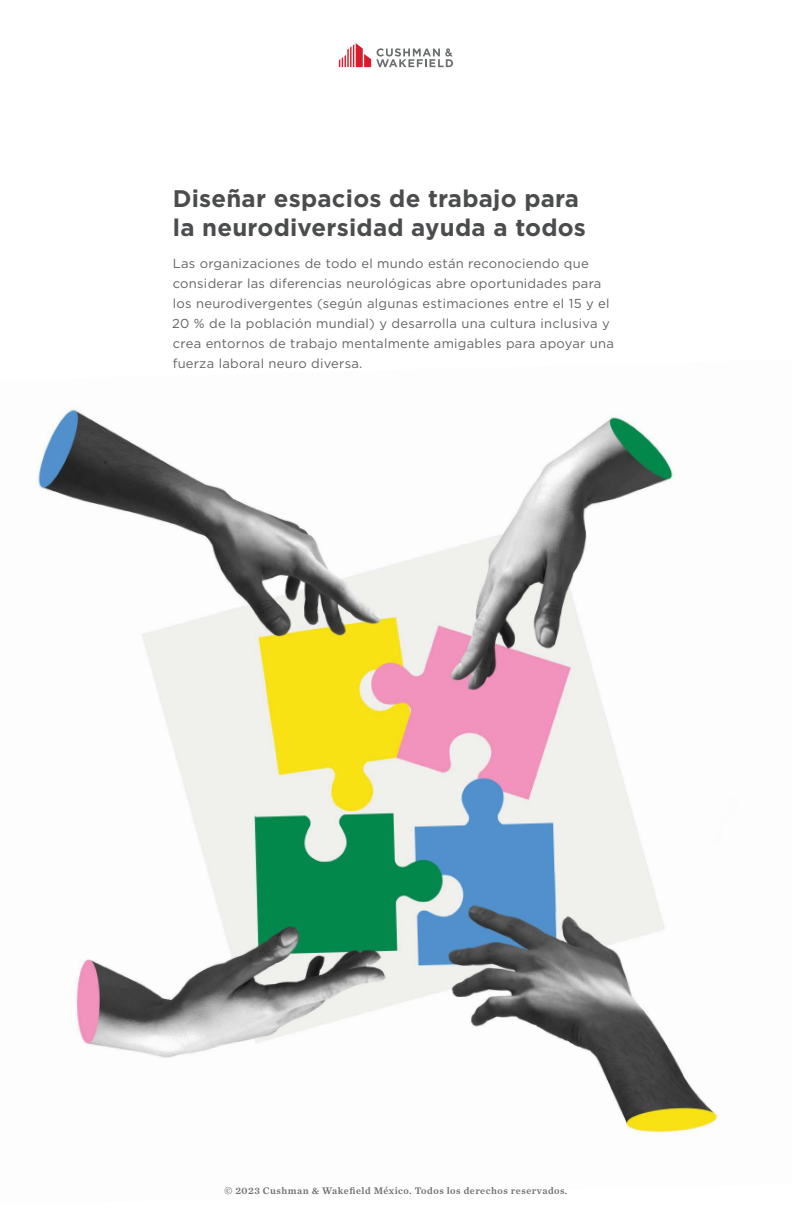
<style>
.page{position:relative;width:792px;height:1224px;background:#fff}
.page>*{position:absolute;margin:0;border:0;box-sizing:border-box;transform-origin:0 0}
.t1{font:700 24px "Gotham";letter-spacing:.01em;color:#4b4c4d}
.t2{font:13px/20px "Gotham";letter-spacing:.02em;color:#636366}
.t3{font:10px "Chronicle Text G2 Semi";letter-spacing:.05em;color:#6b6e6e}
</style>
<div class="page">
<img style="left:38px;top:409px;width:680px;height:724px">
<svg style="left:339px;top:43px;width:114px;height:24px"></svg>
<p class="t1" style="left:173px;top:182px;width:408px">Diseñar espacios de trabajo para</p>
<p class="t1" style="left:173px;top:211px;width:415px">la neurodiversidad ayuda a todos</p>
<p class="t2" style="left:172px;top:253px;width:443px">Las organizaciones de todo el mundo están reconociendo que considerar las diferencias neurológicas abre oportunidades para los neurodivergentes (según algunas estimaciones entre el 15 y el 20 % de la población mundial) y desarrolla una cultura inclusiva y crea entornos de trabajo mentalmente amigables para apoyar una fuerza laboral neuro diversa.</p>
<p class="t3" style="left:225px;top:1183px;width:344px">© 2023 Cushman &amp; Wakefield México. Todos los derechos reservados.</p>
</div>
